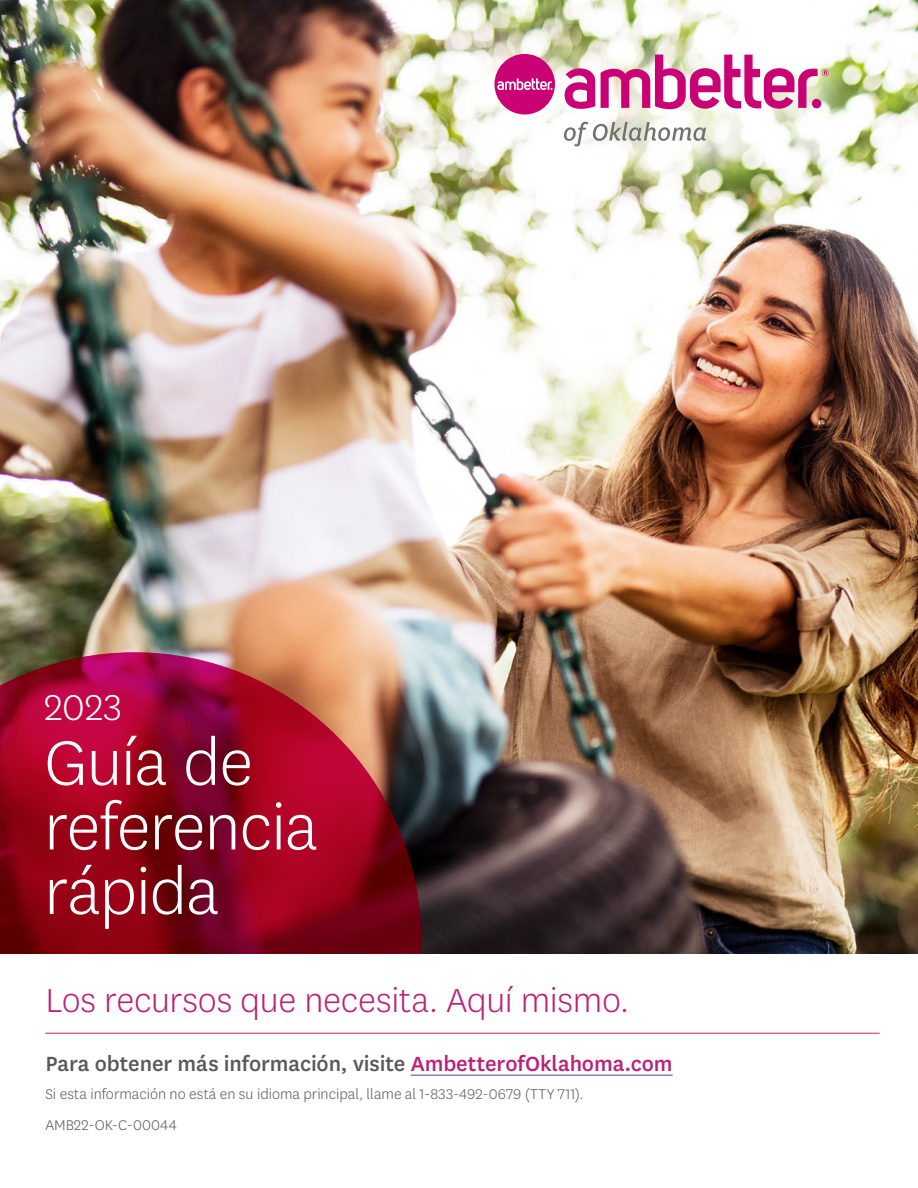
<style>
.page{position:relative;width:918px;height:1188px;background:#fff}
.page>*{position:absolute;margin:0;border:0;box-sizing:border-box;transform-origin:0 0}
.t1{font:300 73.5px/64.5px "Centene Sans";letter-spacing:-.015em;color:#fff}
.t2{font:300 42px "Centene Sans";color:#fff}
.t3{font:300 39px "Centene Sans";letter-spacing:-.005em;color:#bc2177}
.t4{font:500 24px "Centene Sans";letter-spacing:-.005em;color:#575a5c}
.t5{font:300 16.5px "Centene Sans";color:#575a5c}
.s1{color:#bc2177}
</style>
<div class="page">
<img style="left:0;top:0;width:918px;height:953px">
<svg style="left:0;top:652px;width:421px;height:301px;background:#95142a"></svg>
<img style="left:467px;top:25px;width:391px;height:171px">
<div style="left:494px;top:54px;width:61px;height:61px;background:#ca0075;border-radius:50%"></div>
<svg style="left:497px;top:78px;width:56px;height:13px"></svg>
<svg style="left:564px;top:55px;width:279px;height:112px"></svg>
<hr style="left:45px;top:1033px;width:835px;height:1px;background:#bc2177">
<hr style="left:411px;top:1075px;width:262px;height:1px;background:#384f9a">
<h1 class="t2" style="left:44px;top:681px;width:79px">2023</h1>
<h1 class="t1" style="left:44px;top:728px;width:275px">Guía de referencia rápida</h1>
<p class="t3" style="left:45px;top:976px;width:586px">Los recursos que necesita. Aquí mismo.</p>
<p class="t4" style="left:45px;top:1047px;width:629px">Para obtener más información, visite <span class="s1">AmbetterofOklahoma.com</span></p>
<p class="t5" style="left:45px;top:1084px;width:540px">Si esta información no está en su idioma principal, llame al 1-833-492-0679 (TTY 711).</p>
<p class="t5" style="left:45px;top:1115px;width:133px">AMB22-OK-C-00044</p>
</div>
